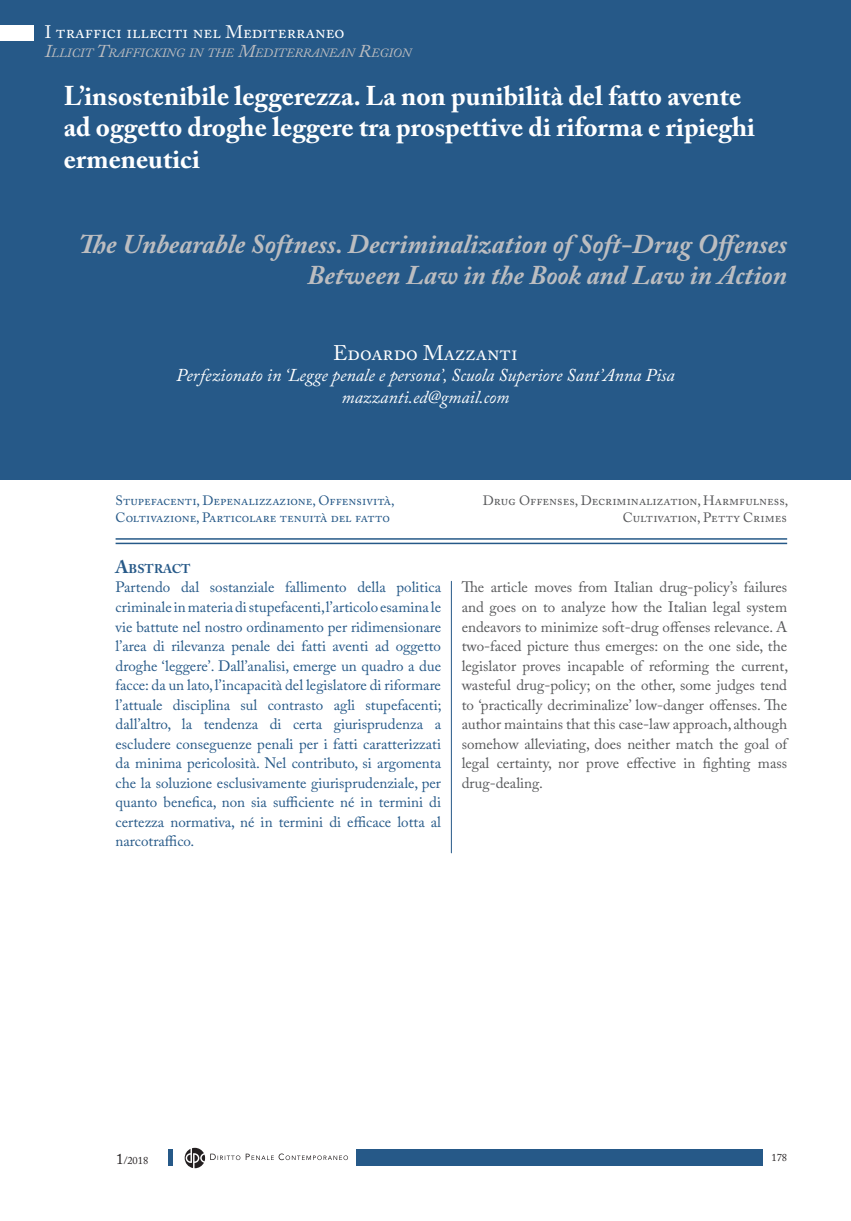
<style>
.page{position:relative;width:851px;height:1221px;background:#fff}
.page>*{position:absolute;margin:0;border:0;box-sizing:border-box;transform-origin:0 0}
.titolo_articolo_ITA{font:700 27px/31.5px "Adobe Caslon Pro";color:#fff}
.titolo_articolo_ENG{font:italic 700 27px/31.5px "Adobe Caslon Pro";color:#bcbdc0;text-align:right}
.Autore_articolo{font:21px "Adobe Caslon Pro";color:#fff}
.Autore_articolo-2{font:italic 18px "Adobe Caslon Pro";color:#fff}
.t1{font:18px "Adobe Caslon Pro";color:#fff}
.AbstractITA{font:15px/19.5px "Adobe Caslon Pro";color:#265988;text-align:justify}
.AbstractENG{font:15px/19.5px "Adobe Caslon Pro";letter-spacing:-.005em;color:#57585a}
.t2{font:13.5px/16.2px "Adobe Caslon Pro";color:#265988}
.t3{font:13.5px/16.2px "Adobe Caslon Pro";color:#57585a;text-align:right}
.t4{font:italic 12.6px "Adobe Caslon Pro";color:#bcbdc0}
.AbstractITA-2{font:700 12.6px "Adobe Caslon Pro";color:#265988}
.t5{font:10.5px "Adobe Caslon Pro";color:#231f20}
.s1{font-size:18px}
.s2{font-size:15px}
</style>
<div class="page">
<div style="left:168px;top:1149px;width:5px;height:17px;background:#265988"></div>
<div style="left:356px;top:1149px;width:407px;height:17px;background:#265988"></div>
<svg style="left:185px;top:1147px;width:163px;height:21px"></svg>
<div style="left:0;top:0;width:850px;height:479px;background:#265988"></div>
<div style="left:0;top:25px;width:33px;height:15px;background:#fff"></div>
<hr style="left:116px;top:538px;width:671px;height:1px;background:#265988">
<hr style="left:116px;top:542px;width:671px;height:2px;background:#265988">
<hr style="left:451px;top:581px;width:1px;height:271px;background:#265988">
<p class="t1" style="left:45px;top:21px;width:301px">I traffici illeciti nel Mediterraneo</p>
<p class="t4" style="left:45px;top:46px;width:368px"><span class="s1">I</span>LLICIT <span class="s1">T</span>RAFFICKING IN THE <span class="s1">M</span>EDITERRANEAN <span class="s1">R</span>EGION</p>
<p class="titolo_articolo_ITA" style="left:64px;top:80px;width:692px">L’insostenibile leggerezza. La non punibilità del fatto avente ad oggetto droghe leggere tra prospettive di riforma e ripieghi ermeneutici</p>
<p class="titolo_articolo_ENG" style="left:79px;top:227px;width:709px">The Unbearable Softness. Decriminalization of Soft-Drug Offenses<br>Between Law in the Book and Law in Action</p>
<p class="Autore_articolo" style="left:333px;top:340px;width:186px">Edoardo Mazzanti</p>
<p class="Autore_articolo-2" style="left:176px;top:364px;width:500px">Perfezionato in ‘Legge penale e persona’, Scuola Superiore Sant’Anna Pisa</p>
<p class="Autore_articolo-2" style="left:341px;top:386px;width:169px">mazzanti.ed@gmail.com</p>
<p class="t2" style="left:116px;top:492px;width:280px">Stupefacenti, Depenalizzazione, Offensività,<br>Coltivazione, Particolare tenuità del fatto</p>
<p class="t3" style="left:483px;top:492px;width:306px">Drug Offenses, Decriminalization, Harmfulness,<br>Cultivation, Petty Crimes</p>
<p class="AbstractITA-2" style="left:116px;top:561px;width:76px"><span class="s1">A</span>BSTRACT</p>
<p class="AbstractITA" style="left:116px;top:577px;width:327px">Partendo dal sostanziale fallimento della politica criminale in materia di stupefacenti, l’articolo esamina le vie battute nel nostro ordinamento per ridimensionare l’area di rilevanza penale dei fatti aventi ad oggetto droghe ‘leggere’. Dall’analisi, emerge un quadro a due facce: da un lato, l’incapacità del legislatore di riformare l’attuale disciplina sul contrasto agli stupefacenti; dall’altro, la tendenza di certa giurisprudenza a escludere conseguenze penali per i fatti caratterizzati da minima pericolosità. Nel contributo, si argomenta che la soluzione esclusivamente giurisprudenziale, per quanto benefica, non sia sufficiente né in termini di certezza normativa, né in termini di efficace lotta al narcotraffico.</p>
<p class="AbstractENG" style="left:461px;top:577px;width:329px">The article moves from Italian drug-policy’s failures and goes on to analyze how the Italian legal system endeavors to minimize soft-drug offenses relevance. A two-faced picture thus emerges: on the one side, the legislator proves incapable of reforming the current, wasteful drug-policy; on the other, some judges tend to ‘practically decriminalize’ low-danger offenses. The author maintains that this case-law approach, although somehow alleviating, does neither match the goal of legal certainty, nor prove effective in fighting mass drug-dealing.</p>
<p class="t5" style="left:116px;top:1153px;width:34px"><span class="s2">1</span>/2018</p>
<p class="t5" style="left:771px;top:1150px;width:17px">178</p>
</div>
